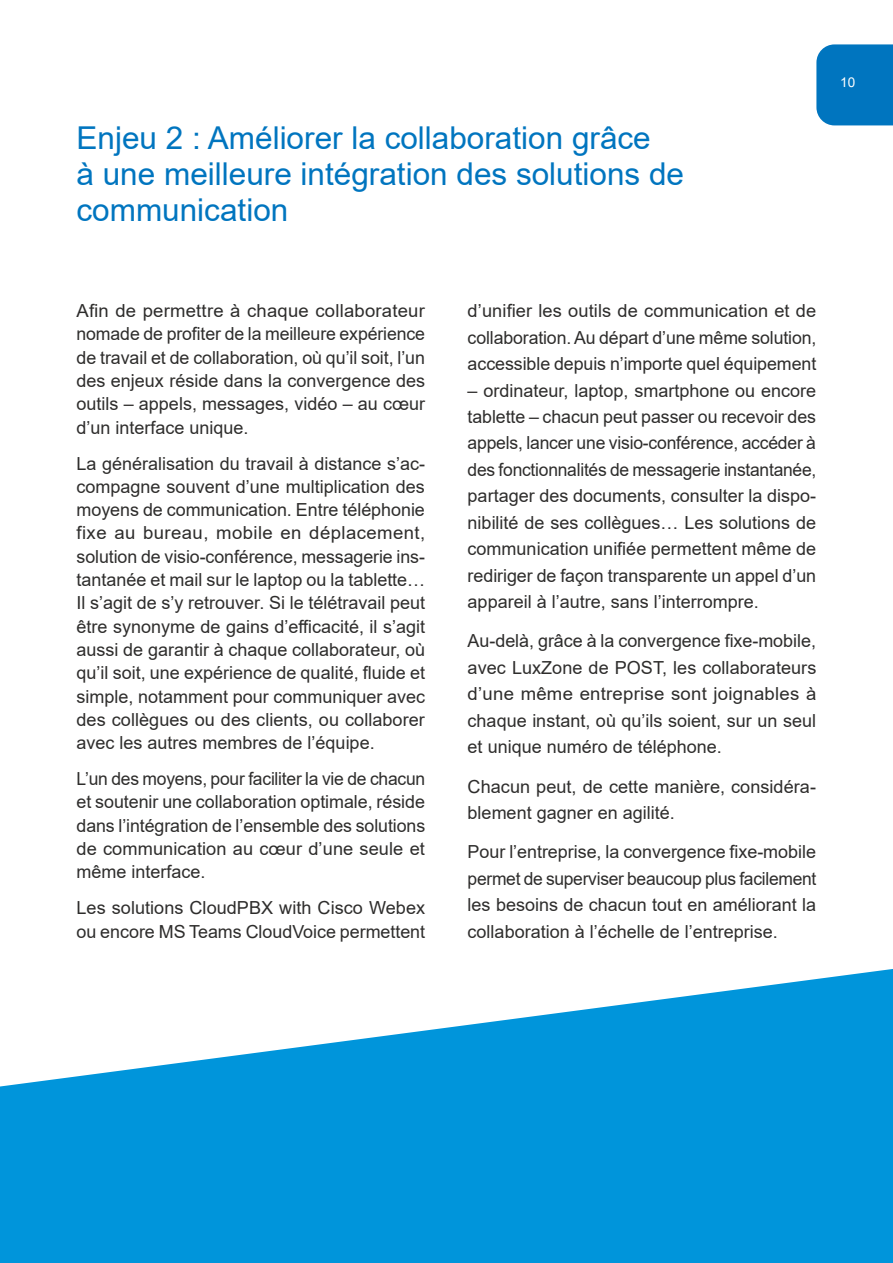
<style>
.page{position:relative;width:893px;height:1263px;background:#fff}
.page>*{position:absolute;margin:0;border:0;box-sizing:border-box;transform-origin:0 0}
.Sous-titre{font:31.5px/36px "Arial";color:#0075bf}
.Texte_courant{font:18px/23.2px "Arial";color:#2e2d2c;text-align:justify}
.Steps{font:13.5px "Arial";color:#fff}
</style>
<div class="page">
<div style="left:816px;top:44px;width:77px;height:81px;background:#0075bf"></div>
<svg style="left:0;top:969px;width:893px;height:294px;fill:#0095db"></svg>
<p class="Sous-titre" style="left:77px;top:120px;width:609px">Enjeu 2 : Améliorer la collaboration grâce<br>à une meilleure intégration des solutions de communication</p>
<p class="Steps" style="left:840px;top:73px;width:17px">10</p>
<p class="Texte_courant" style="left:77px;top:299px;width:350px">Afin de permettre à chaque collaborateur nomade de profiter de la meilleure expérience de travail et de collaboration, où qu’il soit, l’un des enjeux réside dans la convergence des outils – appels, messages, vidéo – au cœur d’un interface unique.</p>
<p class="Texte_courant" style="left:77px;top:451px;width:350px">La généralisation du travail à distance s’ac&shy;compagne souvent d’une multiplication des moyens de communication. Entre téléphonie fixe au bureau, mobile en déplacement, solution de visio-conférence, messagerie ins&shy;tantanée et mail sur le laptop ou la tablette… Il s’agit de s’y retrouver. Si le télétravail peut être synonyme de gains d’efficacité, il s’agit aussi de garantir à chaque collaborateur, où qu’il soit, une expérience de qualité, fluide et simple, notamment pour communiquer avec des collègues ou des clients, ou collaborer avec les autres membres de l’équipe.</p>
<p class="Texte_courant" style="left:77px;top:767px;width:350px">L’un des moyens, pour faciliter la vie de chacun et soutenir une collaboration optimale, réside dans l’intégration de l’ensemble des solutions de communication au cœur d’une seule et même interface.</p>
<p class="Texte_courant" style="left:77px;top:896px;width:350px">Les solutions CloudPBX with Cisco Webex ou encore MS Teams CloudVoice permettent</p>
<p class="Texte_courant" style="left:468px;top:297px;width:350px;line-height:26.4px">d’unifier les outils de communication et de collaboration. Au départ d’une même solution, accessible depuis n’importe quel équipement</p>
<p class="Texte_courant" style="left:468px;top:377px;width:350px;line-height:26.4px">– ordinateur, laptop, smartphone ou encore tablette – chacun peut passer ou recevoir des appels, lancer une visio-conférence, accéder à des fonctionnalités de messagerie instantanée, partager des documents, consulter la dispo&shy;nibilité de ses collègues… Les solutions de communication unifiée permettent même de rediriger de façon transparente un appel d’un appareil à l’autre, sans l’interrompre.</p>
<p class="Texte_courant" style="left:468px;top:628px;width:350px;line-height:26.4px">Au-delà, grâce à la convergence fixe-mobile, avec LuxZone de POST, les collaborateurs d’une même entreprise sont joignables à chaque instant, où qu’ils soient, sur un seul et unique numéro de téléphone.</p>
<p class="Texte_courant" style="left:468px;top:773px;width:350px;line-height:26.4px">Chacun peut, de cette manière, considéra&shy;blement gagner en agilité.</p>
<p class="Texte_courant" style="left:468px;top:838px;width:350px;line-height:26.4px">Pour l’entreprise, la convergence fixe-mobile permet de superviser beaucoup plus facilement les besoins de chacun tout en améliorant la collaboration à l’échelle de l’entreprise.</p>
</div>
